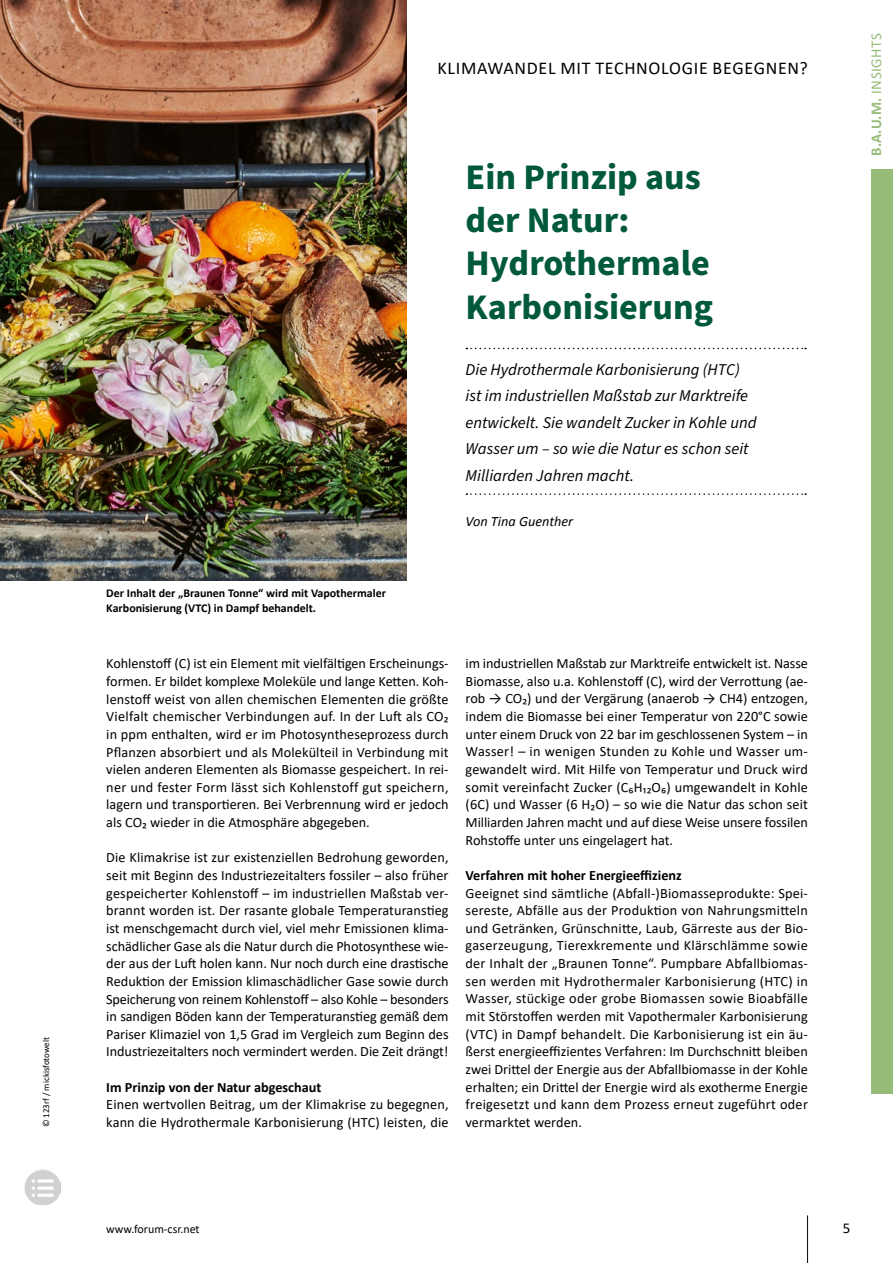
<style>
.page{position:relative;width:893px;height:1263px;background:#fff}
.page>*{position:absolute;margin:0;border:0;box-sizing:border-box;transform-origin:0 0}
.t1{font:700 36px/43.2px "Source Sans Pro";color:#00593d}
.t2{font:18px "Calibri";letter-spacing:.04em;color:#000}
.t3{font:italic 16.5px/26.4px "Source Sans Pro";color:#000}
.t4{font:700 15px "Calibri";color:#97bc79}
.t5{font:15px "Calibri";color:#000}
.t6{font:14.25px/17.7px "Calibri";color:#000;text-align:justify}
.t7{font:700 14.25px "Calibri";color:#000}
.t8{font:italic 14.25px "Calibri";color:#000}
.t9{font:700 12px/14.4px "Calibri";color:#000}
.t10{font:12px "Calibri";color:#000}
.t11{font:9px "Calibri";color:#000}
.s1{font-weight:400}
</style>
<div class="page">
<hr style="left:807px;top:1215px;width:1px;height:48px;background:#000">
<img style="left:25px;top:1169px;width:35px;height:36px">
<div style="left:872px;top:169px;width:21px;height:925px;background:#97bc79"></div>
<img style="left:0;top:0;width:406px;height:580px">
<svg style="left:466px;top:348px;width:340px;height:1px"></svg>
<svg style="left:466px;top:493px;width:340px;height:2px"></svg>
<p class="t11" style="left:40px;top:1127px;width:92px;rotate:-90deg">© 123rf / mickisfotowelt</p>
<p class="t2" style="left:437px;top:55px;width:372px">KLIMAWANDEL MIT TECHNOLOGIE BEGEGNEN?</p>
<h1 class="t1" style="left:466px;top:156px;width:249px">Ein Prinzip aus der Natur:<br>Hydrothermale<br>Karbonisierung</h1>
<p class="t3" style="left:466px;top:357px;width:292px">Die Hydrothermale Karbonisierung (HTC) ist im industriellen Maßstab zur Marktreife entwickelt. Sie wandelt Zucker in Kohle und Wasser um – so wie die Natur es schon seit Milliarden Jahren macht.</p>
<p class="t8" style="left:466px;top:512px;width:109px">Von Tina Guenther</p>
<p class="t9" style="left:106px;top:585px;width:281px">Der Inhalt der „Braunen Tonne“ wird mit Vapothermaler<br>Karbonisierung (VTC) in Dampf behandelt.</p>
<p class="t6" style="left:106px;top:654px;width:344px">Kohlenstoff (C) ist ein Element mit vielfältigen Erscheinungs&shy;formen. Er bildet komplexe Moleküle und lange Ketten. Koh&shy;lenstoff weist von allen chemischen Elementen die größte Vielfalt chemischer Verbindungen auf. In der Luft als CO₂ in ppm enthalten, wird er im Photosyntheseprozess durch Pflanzen absorbiert und als Molekülteil in Verbindung mit vielen anderen Elementen als Biomasse gespeichert. In rei&shy;ner und fester Form lässt sich Kohlenstoff gut speichern, lagern und transportieren. Bei Verbrennung wird er jedoch als CO₂ wieder in die Atmosphäre abgegeben.</p>
<p class="t6" style="left:106px;top:848px;width:344px">Die Klimakrise ist zur existenziellen Bedrohung geworden, seit mit Beginn des Industriezeitalters fossiler – also früher gespeicherter Kohlenstoff – im industriellen Maßstab ver&shy;brannt worden ist. Der rasante globale Temperaturanstieg ist menschgemacht durch viel, viel mehr Emissionen klima&shy;schädlicher Gase als die Natur durch die Photosynthese wie&shy;der aus der Luft holen kann. Nur noch durch eine drastische Reduktion der Emission klimaschädlicher Gase sowie durch Speicherung von reinem Kohlenstoff – also Kohle – besonders in sandigen Böden kann der Temperaturanstieg gemäß dem Pariser Klimaziel von 1,5 Grad im Vergleich zum Beginn des Industriezeitalters noch vermindert werden. Die Zeit drängt!</p>
<p class="t7" style="left:106px;top:1078px;width:217px">Im Prinzip von der Natur abgeschaut</p>
<p class="t6" style="left:106px;top:1095px;width:344px">Einen wertvollen Beitrag, um der Klimakrise zu begegnen, kann die Hydrothermale Karbonisierung (HTC) leisten, die</p>
<p class="t6" style="left:466px;top:654px;width:344px">im industriellen Maßstab zur Marktreife entwickelt ist. Nasse Biomasse, also u.a. Kohlenstoff (C), wird der Verrottung (ae&shy;rob → CO₂) und der Vergärung (anaerob → CH4) entzogen, indem die Biomasse bei einer Temperatur von 220°C sowie unter einem Druck von 22 bar im geschlossenen System – in Wasser! – in wenigen Stunden zu Kohle und Wasser um&shy;gewandelt wird. Mit Hilfe von Temperatur und Druck wird somit vereinfacht Zucker (C₆H₁₂O₆) umgewandelt in Kohle (6C) und Wasser (6 H₂O) – so wie die Natur das schon seit Milliarden Jahren macht und auf diese Weise unsere fossilen Rohstoffe unter uns eingelagert hat.</p>
<p class="t7" style="left:466px;top:866px;width:218px">Verfahren mit hoher Energieeffizienz</p>
<p class="t6" style="left:466px;top:884px;width:344px">Geeignet sind sämtliche (Abfall-)Biomasseprodukte: Spei&shy;sereste, Abfälle aus der Produktion von Nahrungsmitteln und Getränken, Grünschnitte, Laub, Gärreste aus der Bio&shy;gaserzeugung, Tierexkremente und Klärschlämme sowie der Inhalt der „Braunen Tonne“. Pumpbare Abfallbiomas&shy;sen werden mit Hydrothermaler Karbonisierung (HTC) in Wasser, stückige oder grobe Biomassen sowie Bioabfälle mit Störstoffen werden mit Vapothermaler Karbonisierung (VTC) in Dampf behandelt. Die Karbonisierung ist ein äu&shy;ßerst energieeffizientes Verfahren: Im Durchschnitt bleiben zwei Drittel der Energie aus der Abfallbiomasse in der Kohle erhalten; ein Drittel der Energie wird als exotherme Energie freigesetzt und kann dem Prozess erneut zugeführt oder vermarktet werden.</p>
<p class="t4" style="left:867px;top:156px;width:125px;rotate:-90deg">B.A.U.M. <span class="s1">INSIGHTS</span></p>
<p class="t10" style="left:106px;top:1221px;width:95px">www.forum-csr.net</p>
<p class="t5" style="left:843px;top:1218px;width:9px">5</p>
</div>
